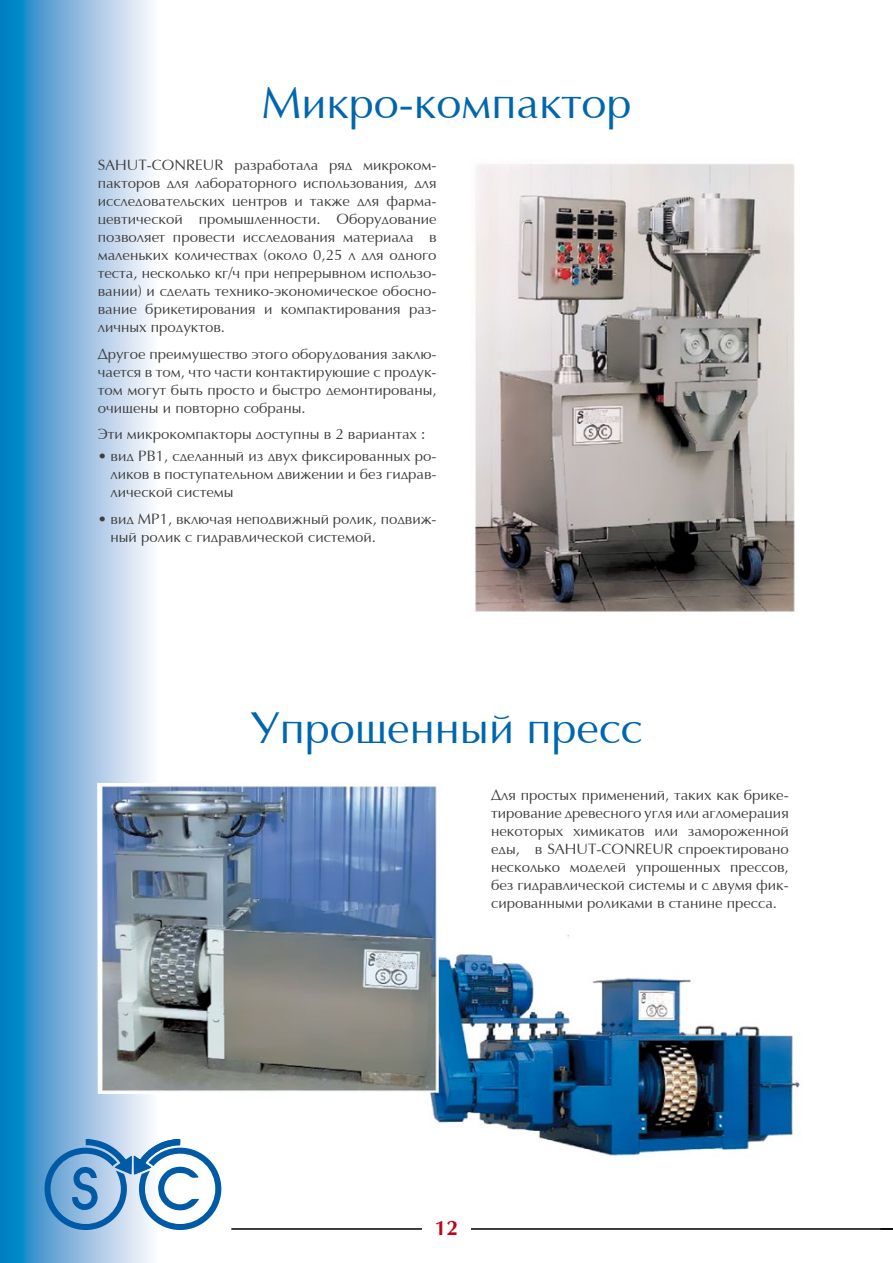
<style>
.page{position:relative;width:893px;height:1263px;background:#fff}
.page>*{position:absolute;margin:0;border:0;box-sizing:border-box;transform-origin:0 0}
.t1{font:45px "AG Opus";color:#0066ad}
.t2{font:700 21px "AG Opus";color:#c00418}
.t3{font:15px/18px "AG Opus";color:#3e3d40;text-align:justify}
</style>
<div class="page">
<hr style="left:231px;top:1228px;width:662px;height:2px;background:#000">
<div style="left:422px;top:1203px;width:49px;height:47px;background:#fff"></div>
<svg style="left:0;top:0;width:151px;height:1263px;background:#74b1da"></svg>
<svg style="left:45px;top:1139px;width:176px;height:91px"></svg>
<img style="left:97px;top:783px;width:703px;height:384px">
<img style="left:474px;top:163px;width:321px;height:450px">
<h1 class="t1" style="left:261px;top:80px;width:372px">Микро-компактор</h1>
<p class="t3" style="left:98px;top:157px;width:340px">SAHUT-CONREUR разработала ряд микроком&shy;пакторов для лабораторного использования, для исследовательских центров и также для фарма&shy;цевтической промышленности. Оборудование позволяет провести исследования материала в маленьких количествах (около 0,25 л для одного теста, несколько кг/ч при непрерывном использо&shy;вании) и сделать технико-экономическое обосно&shy;вание брикетирования и компактирования раз&shy;личных продуктов.</p>
<p class="t3" style="left:98px;top:345px;width:340px">Другое преимущество этого оборудования заклю&shy;чается в том, что части контактирующие с продук&shy;том могут быть просто и быстро демонтированы, очищены и повторно собраны.</p>
<p class="t3" style="left:98px;top:426px;width:329px">Эти микрокомпакторы доступны в 2 вариантах :</p>
<p class="t3" style="left:111px;top:448px;width:327px;text-indent:-13px">• вид РВ1, сделанный из двух фиксированных ро&shy;ликов в поступательном движении и без гидрав&shy;лической системы</p>
<p class="t3" style="left:111px;top:511px;width:327px;text-indent:-13px">• вид МР1, включая неподвижный ролик, подвиж&shy;ный ролик с гидравлической системой.</p>
<h1 class="t1" style="left:251px;top:705px;width:393px">Упрощенный пресс</h1>
<p class="t3" style="left:491px;top:786px;width:299px">Для простых применений, таких как брике&shy;тирование древесного угля или агломерация некоторых химикатов или замороженной еды, в SAHUT-CONREUR спроектировано несколько моделей упрощенных прессов, без гидравлической системы и с двумя фик&shy;сированными роликами в станине пресса.</p>
<h2 class="t2" style="left:435px;top:1216px;width:25px">12</h2>
</div>
